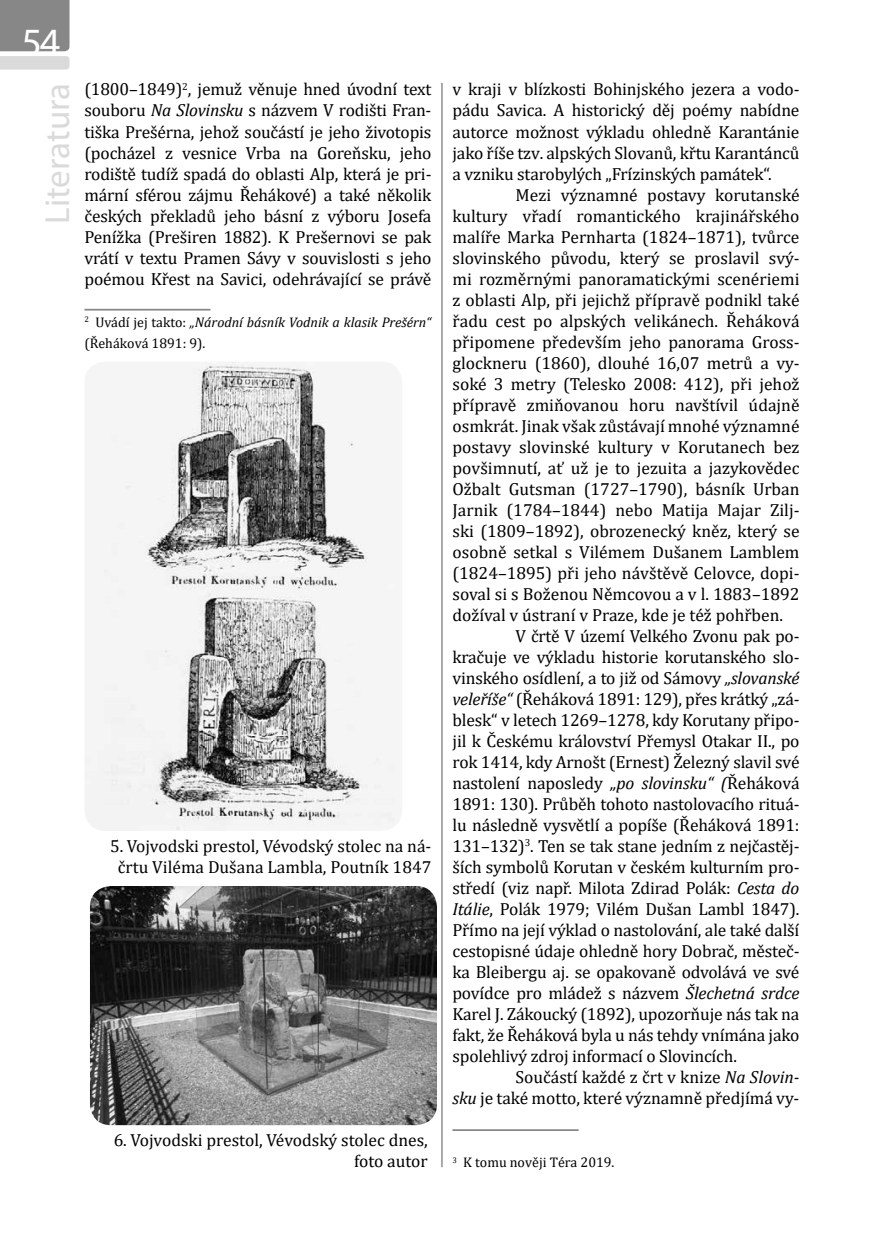
<style>
.page{position:relative;width:874px;height:1241px;background:#fff}
.page>*{position:absolute;margin:0;border:0;box-sizing:border-box;transform-origin:0 0}
.t1{font:40.25px "Myriad Pro";color:#fff}
.t2{font:35px "Myriad Pro";color:#dadada}
.t3{font:17.5px/21px "Cambria";letter-spacing:-.01em;color:#000;text-align:justify}
.t4{font:italic 14px/21px "Cambria";color:#000}
.t5{font:14px "Cambria";color:#000}
.s1{font-style:italic}
.s2{font-style:normal}
</style>
<div class="page">
<svg style="left:0;top:0;width:69px;height:70px"></svg>
<hr style="left:441px;top:83px;width:1px;height:1083px;background:#575756">
<hr style="left:84px;top:309px;width:126px;height:1px;background:#878787">
<hr style="left:452px;top:1128px;width:126px;height:2px;background:#878787">
<img style="left:85px;top:362px;width:310px;height:468px">
<img style="left:90px;top:886px;width:347px;height:238px">
<h1 class="t1" style="left:21px;top:17px;width:40px">54</h1>
<h2 class="t2" style="left:36px;top:223px;width:142px;rotate:-90deg">Literatura</h2>
<p class="t3" style="left:84px;top:79px;width:348px">(1800–1849)<sup>2</sup>, jemuž věnuje hned úvodní text souboru <span class="s1">Na Slovinsku</span> s názvem V rodišti Fran&shy;tiška Prešérna, jehož součástí je jeho životopis (pocházel z vesnice Vrba na Goreňsku, jeho rodiště tudíž spadá do oblasti Alp, která je pri&shy;mární sférou zájmu Řehákové) a také několik českých překladů jeho básní z výboru Josefa Penížka (Preširen 1882). K Prešernovi se pak vrátí v textu Pramen Sávy v souvislosti s jeho poémou Křest na Savici, odehrávající se právě</p>
<p class="t4" style="left:84px;top:311px;width:348px"><sup>2</sup> <span class="s2">Uvádí jej takto:</span> „Národní básník Vodnik a klasik Prešérn“ <span class="s2">(Řeháková 1891: 9).</span></p>
<p class="t3" style="left:110px;top:835px;width:322px;text-align:center">5. Vojvodski prestol, Vévodský stolec na ná&shy;črtu Viléma Dušana Lambla, Poutník 1847</p>
<p class="t3" style="left:114px;top:1129px;width:315px;text-align:right">6. Vojvodski prestol, Vévodský stolec dnes, foto autor</p>
<p class="t3" style="left:452px;top:79px;width:348px">v kraji v blízkosti Bohinjského jezera a vodo&shy;pádu Savica. A historický děj poémy nabídne autorce možnost výkladu ohledně Karantánie jako říše tzv. alpských Slovanů, křtu Karantánců a vzniku starobylých „Frízinských památek“.</p>
<p class="t3" style="left:515px;top:184px;width:285px">Mezi významné postavy korutanské</p>
<p class="t3" style="left:452px;top:205px;width:348px">kultury vřadí romantického krajinářského</p>
<p class="t3" style="left:452px;top:226px;width:348px">malíře Marka Pernharta (1824–1871), tvůrce</p>
<p class="t3" style="left:452px;top:247px;width:348px">slovinského původu, který se proslavil svý-</p>
<p class="t3" style="left:452px;top:268px;width:348px">mi rozměrnými panoramatickými scenériemi</p>
<p class="t3" style="left:452px;top:289px;width:348px">z oblasti Alp, při jejichž přípravě podnikl také</p>
<p class="t3" style="left:452px;top:310px;width:348px">řadu cest po alpských velikánech. Řeháková</p>
<p class="t3" style="left:452px;top:331px;width:348px">připomene především jeho panorama Gross-</p>
<p class="t3" style="left:452px;top:352px;width:348px">glockneru (1860), dlouhé 16,07 metrů a vy-</p>
<p class="t3" style="left:452px;top:373px;width:348px">soké 3 metry (Telesko 2008: 412), při jehož</p>
<p class="t3" style="left:452px;top:394px;width:348px">přípravě zmiňovanou horu navštívil údajně</p>
<p class="t3" style="left:452px;top:415px;width:348px">osmkrát. Jinak však zůstávají mnohé významné</p>
<p class="t3" style="left:452px;top:436px;width:348px">postavy slovinské kultury v Korutanech bez</p>
<p class="t3" style="left:452px;top:457px;width:348px">povšimnutí, ať už je to jezuita a jazykovědec</p>
<p class="t3" style="left:452px;top:478px;width:348px">Ožbalt Gutsman (1727–1790), básník Urban</p>
<p class="t3" style="left:452px;top:499px;width:348px">Jarnik (1784–1844) nebo Matija Majar Zilj-</p>
<p class="t3" style="left:452px;top:520px;width:348px">ski (1809–1892), obrozenecký kněz, který se</p>
<p class="t3" style="left:452px;top:541px;width:348px">osobně setkal s Vilémem Dušanem Lamblem</p>
<p class="t3" style="left:452px;top:562px;width:348px">(1824–1895) při jeho návštěvě Celovce, dopi-</p>
<p class="t3" style="left:452px;top:583px;width:348px">soval si s Boženou Němcovou a v l. 1883–1892</p>
<p class="t3" style="left:452px;top:604px;width:332px">dožíval v ústraní v Praze, kde je též pohřben.</p>
<p class="t3" style="left:515px;top:625px;width:285px">V črtě V území Velkého Zvonu pak po-</p>
<p class="t3" style="left:452px;top:646px;width:348px">kračuje ve výkladu historie korutanského slo-</p>
<p class="t3" style="left:452px;top:667px;width:348px">vinského osídlení, a to již od Sámovy <span class="s1">„slovanské</span></p>
<p class="t3" style="left:452px;top:688px;width:348px"><span class="s1">veleříše“</span> (Řeháková 1891: 129), přes krátký „zá-</p>
<p class="t3" style="left:452px;top:709px;width:348px">blesk“ v letech 1269–1278, kdy Korutany připo-</p>
<p class="t3" style="left:452px;top:730px;width:348px">jil k Českému království Přemysl Otakar II., po</p>
<p class="t3" style="left:452px;top:751px;width:348px">rok 1414, kdy Arnošt (Ernest) Železný slavil své</p>
<p class="t3" style="left:452px;top:772px;width:348px">nastolení naposledy <span class="s1">„po slovinsku“ (</span>Řeháková</p>
<p class="t3" style="left:452px;top:793px;width:348px">1891: 130). Průběh tohoto nastolovacího rituá-</p>
<p class="t3" style="left:452px;top:814px;width:348px">lu následně vysvětlí a popíše (Řeháková 1891:</p>
<p class="t3" style="left:452px;top:835px;width:348px">131–132)<sup>3</sup>. Ten se tak stane jedním z nejčastěj-</p>
<p class="t3" style="left:452px;top:856px;width:348px">ších symbolů Korutan v českém kulturním pro-</p>
<p class="t3" style="left:452px;top:877px;width:348px">středí (viz např. Milota Zdirad Polák: <span class="s1">Cesta do</span></p>
<p class="t3" style="left:452px;top:898px;width:348px"><span class="s1">Itálie</span>, Polák 1979; Vilém Dušan Lambl 1847).</p>
<p class="t3" style="left:452px;top:919px;width:348px">Přímo na její výklad o nastolování, ale také další</p>
<p class="t3" style="left:452px;top:940px;width:348px">cestopisné údaje ohledně hory Dobrač, městeč-</p>
<p class="t3" style="left:452px;top:961px;width:348px">ka Bleibergu aj. se opakovaně odvolává ve své</p>
<p class="t3" style="left:452px;top:982px;width:348px">povídce pro mládež s názvem <span class="s1">Šlechetná srdce</span></p>
<p class="t3" style="left:452px;top:1003px;width:348px">Karel J. Zákoucký (1892), upozorňuje nás tak na</p>
<p class="t3" style="left:452px;top:1024px;width:348px">fakt, že Řeháková byla u nás tehdy vnímána jako</p>
<p class="t3" style="left:452px;top:1045px;width:286px">spolehlivý zdroj informací o Slovincích.</p>
<p class="t3" style="left:515px;top:1066px;width:285px">Součástí každé z črt v knize <span class="s1">Na Slovin-</span></p>
<p class="t3" style="left:452px;top:1087px;width:348px"><span class="s1">sku</span> je také motto, které významně předjímá vy-</p>
<p class="t5" style="left:452px;top:1153px;width:163px"><sup>3</sup> K tomu nověji Téra 2019.</p>
</div>
